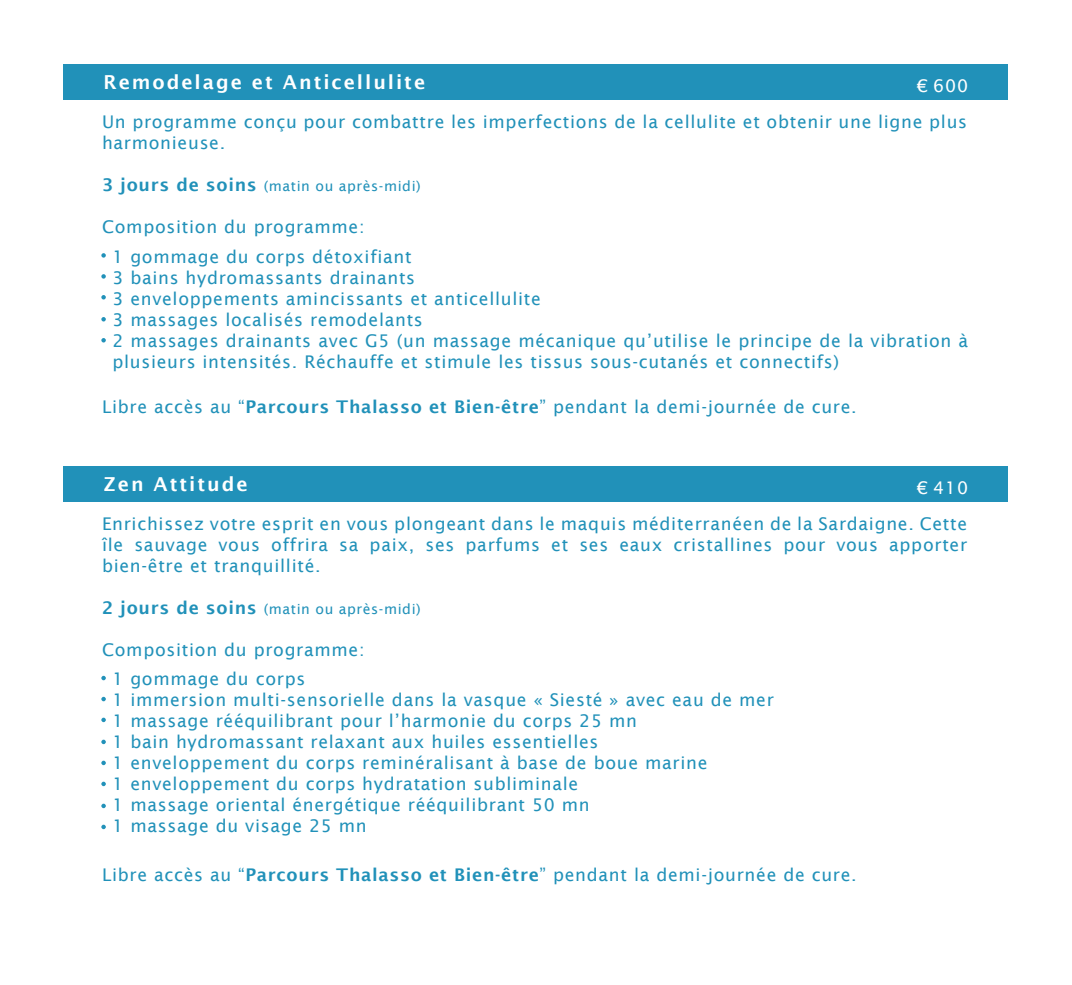
<style>
.page{position:relative;width:1072px;height:985px;background:#fff}
.page>*{position:absolute;margin:0;border:0;box-sizing:border-box;transform-origin:0 0}
.t1{font:600 19.25px "Lucida Sans";letter-spacing:.1em;color:#fff}
.t2{font:17.5px/21px "Lucida Sans";letter-spacing:.04em;color:#2191b9}
.t3{font:17.5px "Lucida Sans";letter-spacing:.05em;color:#fff}
.t4{font:14px "Lucida Sans";letter-spacing:.04em;color:#2191b9}
.s1{font-weight:600;font-size:17.5px}
.s2{font-weight:600}
</style>
<div class="page">
<div style="left:64px;top:65px;width:944px;height:35px;background:#2191b9"></div>
<svg style="left:101px;top:253px;width:5px;height:5px"></svg>
<svg style="left:101px;top:274px;width:5px;height:5px"></svg>
<svg style="left:101px;top:295px;width:5px;height:4px"></svg>
<svg style="left:101px;top:317px;width:5px;height:4px"></svg>
<svg style="left:101px;top:338px;width:5px;height:4px"></svg>
<div style="left:64px;top:467px;width:944px;height:35px;background:#2191b9"></div>
<svg style="left:101px;top:676px;width:5px;height:4px"></svg>
<svg style="left:101px;top:697px;width:5px;height:4px"></svg>
<svg style="left:101px;top:717px;width:5px;height:5px"></svg>
<svg style="left:101px;top:739px;width:5px;height:5px"></svg>
<svg style="left:101px;top:760px;width:5px;height:5px"></svg>
<svg style="left:101px;top:781px;width:5px;height:5px"></svg>
<svg style="left:101px;top:803px;width:5px;height:5px"></svg>
<svg style="left:101px;top:824px;width:5px;height:5px"></svg>
<p class="t1" style="left:103px;top:71px;width:323px">Remodelage et Anticellulite</p>
<p class="t2" style="left:102px;top:111px;width:866px">Un programme conçu pour combattre les imperfections de la cellulite et obtenir une ligne plus harmonieuse.</p>
<p class="t4" style="left:102px;top:178px;width:320px"><span class="s1">3 jours de soins</span> (matin ou après-midi)</p>
<p class="t2" style="left:102px;top:216px;width:264px">Composition du programme:</p>
<p class="t3" style="left:917px;top:76px;width:53px">€ 600</p>
<p class="t2" style="left:112px;top:246px;width:857px">1 gommage du corps détoxifiant<br>3 bains hydromassants drainants<br>3 enveloppements amincissants et anticellulite<br>3 massages localisés remodelants<br>2 massages drainants avec G5 (un massage mécanique qu’utilise le principe de la vibration à plusieurs intensités. Réchauffe et stimule les tissus sous-cutanés et connectifs)</p>
<p class="t2" style="left:102px;top:396px;width:756px">Libre accès au “<span class="s2">Parcours Thalasso et Bien-être</span>” pendant la demi-journée de cure.</p>
<p class="t1" style="left:103px;top:473px;width:146px">Zen Attitude</p>
<p class="t2" style="left:102px;top:513px;width:866px;text-align:justify">Enrichissez votre esprit en vous plongeant dans le maquis méditerranéen de la Sardaigne. Cette île sauvage vous offrira sa paix, ses parfums et ses eaux cristallines pour vous apporter bien-être et tranquillité.</p>
<p class="t4" style="left:102px;top:601px;width:320px"><span class="s1">2 jours de soins</span> (matin ou après-midi)</p>
<p class="t2" style="left:102px;top:639px;width:264px">Composition du programme:</p>
<p class="t3" style="left:917px;top:477px;width:53px">€ 410</p>
<p class="t2" style="left:112px;top:668px;width:663px">1 gommage du corps<br>1 immersion multi-sensorielle dans la vasque « Siesté » avec eau de mer 1 massage rééquilibrant pour l’harmonie du corps 25 mn<br>1 bain hydromassant relaxant aux huiles essentielles<br>1 enveloppement du corps reminéralisant à base de boue marine<br>1 enveloppement du corps hydratation subliminale<br>1 massage oriental énergétique rééquilibrant 50 mn<br>1 massage du visage 25 mn</p>
<p class="t2" style="left:102px;top:864px;width:756px">Libre accès au “<span class="s2">Parcours Thalasso et Bien-être</span>” pendant la demi-journée de cure.</p>
</div>
